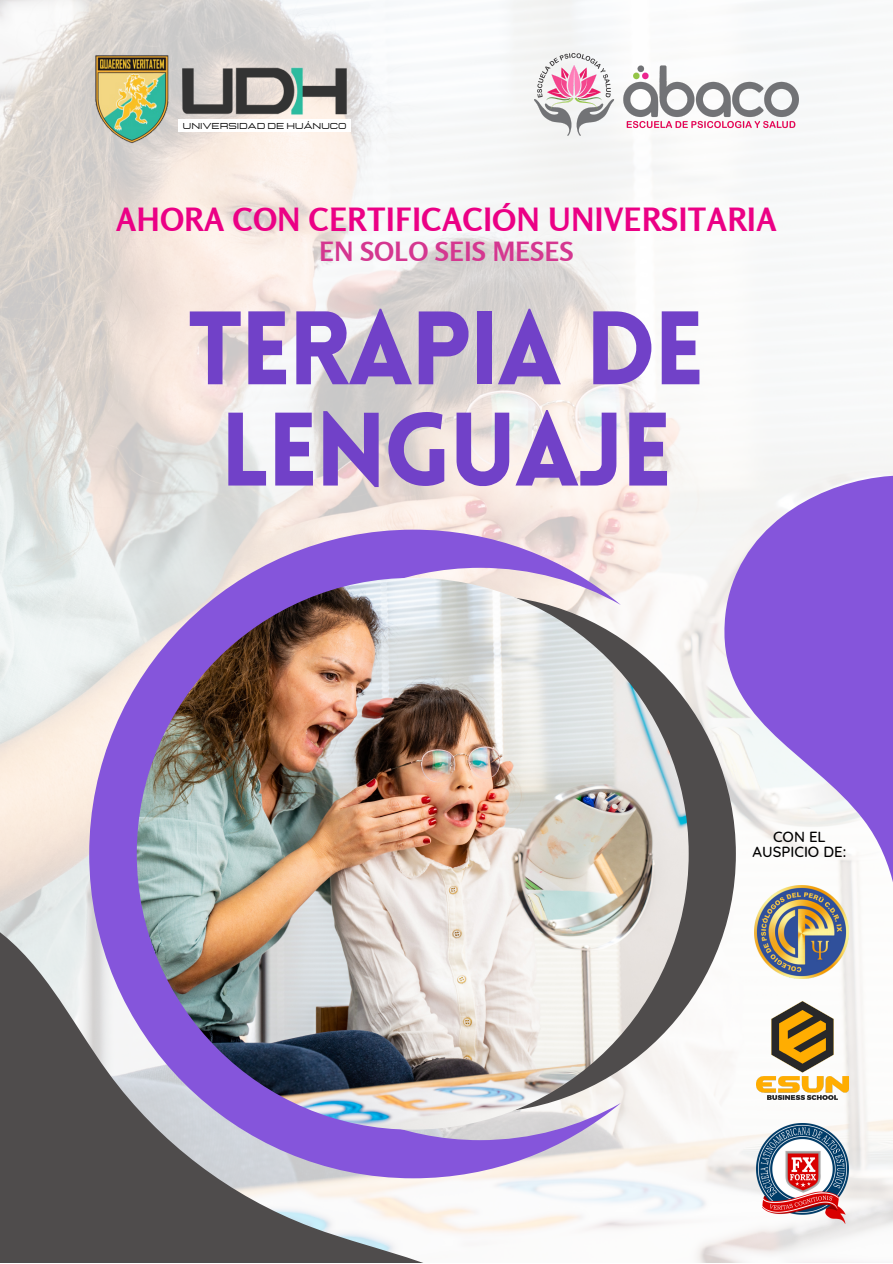
<style>
.page{position:relative;width:893px;height:1264px;background:#fff}
.page>*{position:absolute;margin:0;border:0;box-sizing:border-box;transform-origin:0 0}
.t1{font:900 101.85px/101.2px "Lovelo";letter-spacing:-.035em;color:#7141c8;text-align:center}
.t2{font:700 31.95px "Rosario";letter-spacing:.02em;color:#eb0085}
.t3{font:700 26.4px "Rosario";letter-spacing:.02em;color:#d43790}
.t4{font:500 15px/15.8px "Quicksand";color:#000;text-align:center}
.t5{font:8.55px "Lastica";color:#000}
</style>
<div class="page">
<img style="left:0;top:0;width:821px;height:799px">
<svg style="left:89px;top:529px;width:375px;height:270px;background:#b89fdf"></svg>
<svg style="left:464px;top:387px;width:428px;height:875px"></svg>
<img style="left:137px;top:578px;width:551px;height:551px;border-radius:50%">
<img style="left:0;top:799px;width:657px;height:463px">
<img style="left:756px;top:1122px;width:91px;height:100px">
<img style="left:756px;top:1001px;width:91px;height:98px">
<img style="left:755px;top:885px;width:93px;height:93px">
<img style="left:95px;top:55px;width:253px;height:89px">
<img style="left:534px;top:54px;width:264px;height:82px">
<div style="left:178px;top:120px;width:173px;height:12px;background:#fff"></div>
<p class="t5" style="left:183px;top:122px;width:165px">UNIVERSIDAD DE HUÁNUCO</p>
<p class="t2" style="left:116px;top:200px;width:662px">AHORA CON CERTIFICACIÓN UNIVERSITARIA</p>
<p class="t3" style="left:319px;top:235px;width:255px">EN SOLO SEIS MESES</p>
<h1 class="t1" style="left:188px;top:308px;width:518px">TERAPIA DE<br>LENGUAJE</h1>
<p class="t4" style="left:752px;top:828px;width:95px">CON EL<br>AUSPICIO DE:</p>
</div>
